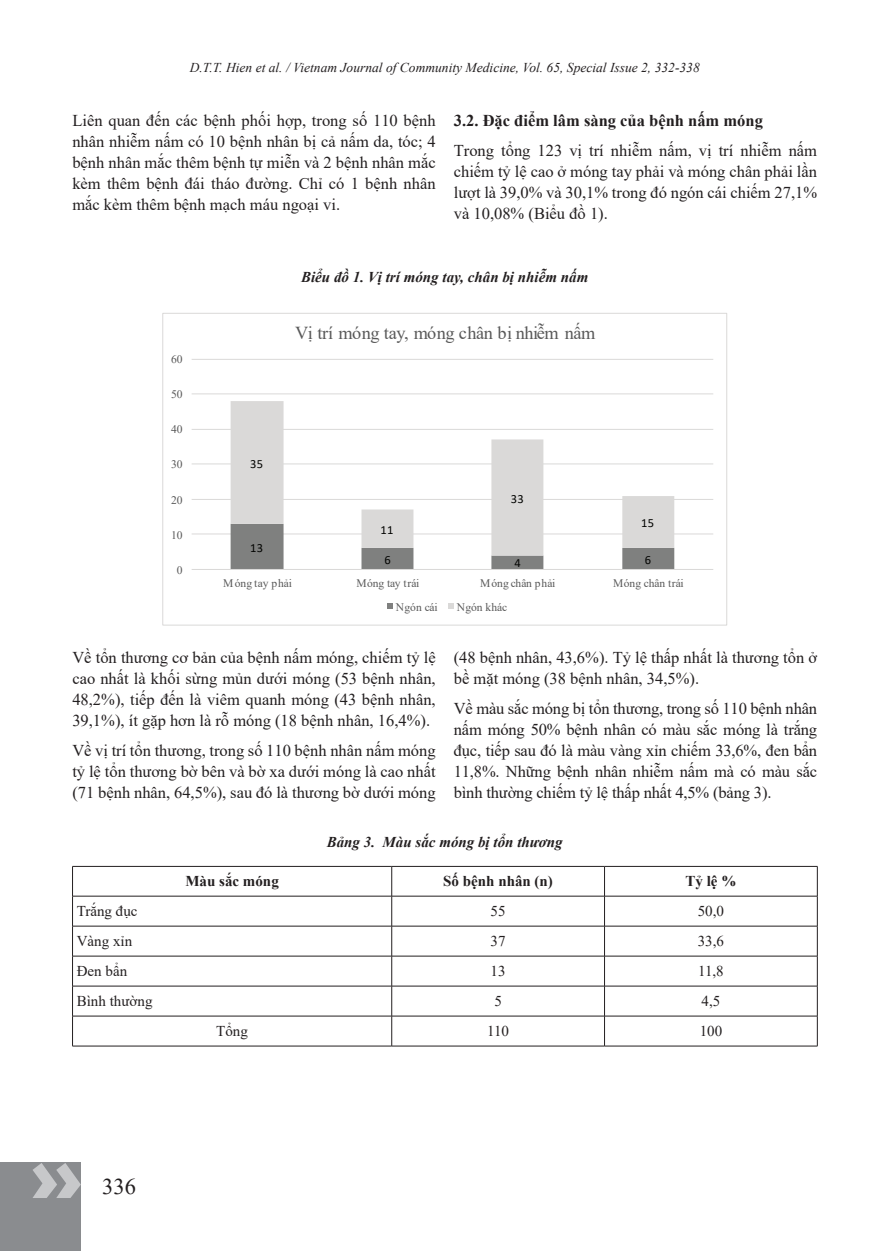
<style>
.page{position:relative;width:881px;height:1251px;background:#fff}
.page>*{position:absolute;margin:0;border:0;box-sizing:border-box;transform-origin:0 0}
.t1{font:22.5px "Times New Roman";color:#231f20}
.t2{font:18.15px "Times New Roman";letter-spacing:-.025em;color:#595959}
.t3{font:16.5px/21px "Times New Roman";color:#231f20;text-align:justify}
.t4{font:700 16.5px "Times New Roman";color:#231f20}
.t5{font:15px "Times New Roman";color:#231f20}
.t6{font:italic 700 15px "Times New Roman";color:#231f20}
.t7{font:700 15px "Times New Roman";color:#231f20}
.t8{font:italic 13.5px "Times New Roman";color:#231f20}
.t9{font:12.45px "Calibri";letter-spacing:.03em;color:#040503}
.t10{font:11.55px "Times New Roman";color:#595959}
</style>
<div class="page">
<div style="left:0;top:1162px;width:81px;height:88px;background:#8a8c8f"></div>
<svg style="left:33px;top:1163px;width:48px;height:34px"></svg>
<hr style="left:72px;top:866px;width:319px;height:1px;background:#231f20">
<hr style="left:391px;top:866px;width:213px;height:1px;background:#231f20">
<hr style="left:604px;top:866px;width:213px;height:1px;background:#231f20">
<hr style="left:72px;top:895px;width:319px;height:1px;background:#231f20">
<hr style="left:391px;top:895px;width:213px;height:1px;background:#231f20">
<hr style="left:604px;top:895px;width:213px;height:1px;background:#231f20">
<hr style="left:72px;top:925px;width:319px;height:1px;background:#231f20">
<hr style="left:391px;top:925px;width:213px;height:1px;background:#231f20">
<hr style="left:604px;top:925px;width:213px;height:1px;background:#231f20">
<hr style="left:72px;top:955px;width:319px;height:1px;background:#231f20">
<hr style="left:391px;top:955px;width:213px;height:1px;background:#231f20">
<hr style="left:604px;top:955px;width:213px;height:1px;background:#231f20">
<hr style="left:72px;top:985px;width:319px;height:1px;background:#231f20">
<hr style="left:391px;top:985px;width:213px;height:1px;background:#231f20">
<hr style="left:604px;top:985px;width:213px;height:1px;background:#231f20">
<hr style="left:72px;top:1015px;width:319px;height:1px;background:#231f20">
<svg style="left:72px;top:866px;width:1px;height:179px"></svg>
<hr style="left:391px;top:1015px;width:213px;height:1px;background:#231f20">
<svg style="left:391px;top:866px;width:1px;height:179px"></svg>
<hr style="left:604px;top:1015px;width:213px;height:1px;background:#231f20">
<svg style="left:604px;top:866px;width:1px;height:179px"></svg>
<svg style="left:816px;top:866px;width:1px;height:179px"></svg>
<hr style="left:72px;top:1045px;width:319px;height:1px;background:#231f20">
<hr style="left:391px;top:1045px;width:213px;height:1px;background:#231f20">
<hr style="left:604px;top:1045px;width:213px;height:1px;background:#231f20">
<hr style="left:191px;top:533px;width:522px;height:1px;background:#dad9d8">
<hr style="left:191px;top:499px;width:522px;height:1px;background:#dad9d8">
<hr style="left:191px;top:463px;width:522px;height:1px;background:#dad9d8">
<hr style="left:191px;top:429px;width:522px;height:1px;background:#dad9d8">
<hr style="left:191px;top:393px;width:522px;height:1px;background:#dad9d8">
<hr style="left:191px;top:359px;width:522px;height:1px;background:#dad9d8">
<svg style="left:230px;top:555px;width:444px;height:14px"></svg>
<svg style="left:230px;top:401px;width:444px;height:154px"></svg>
<hr style="left:191px;top:569px;width:522px;height:1px;background:#dad9d8">
<svg style="left:387px;top:603px;width:6px;height:6px"></svg>
<svg style="left:448px;top:603px;width:5px;height:6px"></svg>
<p class="t8" style="left:190px;top:58px;width:511px">D.T.T. Hien et al. / Vietnam Journal of Community Medicine, Vol. 65, Special Issue 2, 332-338</p>
<p class="t3" style="left:72px;top:110px;width:365px">Liên quan đến các bệnh phối hợp, trong số 110 bệnh nhân nhiễm nấm có 10 bệnh nhân bị cả nấm da, tóc; 4 bệnh nhân mắc thêm bệnh tự miễn và 2 bệnh nhân mắc kèm thêm bệnh đái tháo đường. Chỉ có 1 bệnh nhân mắc kèm thêm bệnh mạch máu ngoại vi.</p>
<p class="t4" style="left:453px;top:109px;width:310px">3.2. Đặc điểm lâm sàng của bệnh nấm móng</p>
<p class="t3" style="left:453px;top:139px;width:365px">Trong tổng 123 vị trí nhiễm nấm, vị trí nhiễm nấm chiếm tỷ lệ cao ở móng tay phải và móng chân phải lần lượt là 39,0% và 30,1% trong đó ngón cái chiếm 27,1% và 10,08% (Biểu đồ 1).</p>
<p class="t6" style="left:301px;top:267px;width:288px">Biểu đồ 1. Vị trí móng tay, chân bị nhiễm nấm</p>
<p class="t10" style="left:171px;top:351px;width:13px">60</p>
<p class="t10" style="left:171px;top:386px;width:13px">50</p>
<p class="t10" style="left:171px;top:421px;width:13px">40</p>
<p class="t10" style="left:171px;top:456px;width:13px">30</p>
<p class="t10" style="left:171px;top:491px;width:13px">20</p>
<p class="t10" style="left:171px;top:526px;width:13px">10</p>
<p class="t10" style="left:177px;top:561px;width:7px">0</p>
<p class="t2" style="left:295px;top:320px;width:301px">Vị trí móng tay, móng chân bị nhiễm nấm</p>
<p class="t9" style="left:250px;top:454px;width:15px">35</p>
<p class="t9" style="left:250px;top:538px;width:15px">13</p>
<p class="t9" style="left:380px;top:521px;width:15px">11</p>
<p class="t9" style="left:510px;top:489px;width:15px">33</p>
<p class="t9" style="left:640px;top:514px;width:15px">15</p>
<p class="t9" style="left:384px;top:551px;width:8px">6</p>
<p class="t9" style="left:514px;top:554px;width:8px">4</p>
<p class="t9" style="left:644px;top:551px;width:8px">6</p>
<p class="t10" style="left:223px;top:575px;width:70px">Móng tay phải</p>
<p class="t10" style="left:356px;top:575px;width:64px">Móng tay trái</p>
<p class="t10" style="left:480px;top:575px;width:77px">Móng chân phải</p>
<p class="t10" style="left:613px;top:575px;width:72px">Móng chân trái</p>
<p class="t10" style="left:395px;top:598px;width:43px">Ngón cái</p>
<p class="t10" style="left:456px;top:598px;width:52px">Ngón khác</p>
<p class="t3" style="left:72px;top:646px;width:365px">Về tổn thương cơ bản của bệnh nấm móng, chiếm tỷ lệ cao nhất là khối sừng mủn dưới móng (53 bệnh nhân, 48,2%), tiếp đến là viêm quanh móng (43 bệnh nhân, 39,1%), ít gặp hơn là rỗ móng (18 bệnh nhân, 16,4%).</p>
<p class="t3" style="left:72px;top:738px;width:365px">Về vị trí tổn thương, trong số 110 bệnh nhân nấm móng tỷ lệ tổn thương bờ bên và bờ xa dưới móng là cao nhất (71 bệnh nhân, 64,5%), sau đó là thương bờ dưới móng</p>
<p class="t3" style="left:453px;top:646px;width:365px">(48 bệnh nhân, 43,6%). Tỷ lệ thấp nhất là thương tổn ở bề mặt móng (38 bệnh nhân, 34,5%).</p>
<p class="t3" style="left:453px;top:696px;width:365px">Về màu sắc móng bị tổn thương, trong số 110 bệnh nhân nấm móng 50% bệnh nhân có màu sắc móng là trắng đục, tiếp sau đó là màu vàng xỉn chiếm 33,6%, đen bẩn 11,8%. Những bệnh nhân nhiễm nấm mà có màu sắc bình thường chiếm tỷ lệ thấp nhất 4,5% (bảng 3).</p>
<p class="t6" style="left:326px;top:831px;width:237px">Bảng 3. Màu sắc móng bị tổn thương</p>
<p class="t7" style="left:185px;top:870px;width:95px">Màu sắc móng</p>
<p class="t7" style="left:443px;top:870px;width:111px">Số bệnh nhân (n)</p>
<p class="t7" style="left:685px;top:870px;width:52px">Tỷ lệ %</p>
<p class="t5" style="left:77px;top:900px;width:62px">Trắng đục</p>
<p class="t5" style="left:490px;top:900px;width:16px">55</p>
<p class="t5" style="left:697px;top:900px;width:28px">50,0</p>
<p class="t5" style="left:77px;top:930px;width:57px">Vàng xỉn</p>
<p class="t5" style="left:490px;top:930px;width:16px">37</p>
<p class="t5" style="left:697px;top:930px;width:28px">33,6</p>
<p class="t5" style="left:77px;top:960px;width:52px">Đen bẩn</p>
<p class="t5" style="left:490px;top:960px;width:16px">13</p>
<p class="t5" style="left:697px;top:960px;width:27px">11,8</p>
<p class="t5" style="left:77px;top:990px;width:77px">Bình thường</p>
<p class="t5" style="left:494px;top:990px;width:9px">5</p>
<p class="t5" style="left:701px;top:990px;width:20px">4,5</p>
<p class="t5" style="left:216px;top:1020px;width:33px">Tổng</p>
<p class="t5" style="left:487px;top:1020px;width:23px">110</p>
<p class="t5" style="left:699px;top:1020px;width:24px">100</p>
<h1 class="t1" style="left:102px;top:1170px;width:35px">336</h1>
</div>
